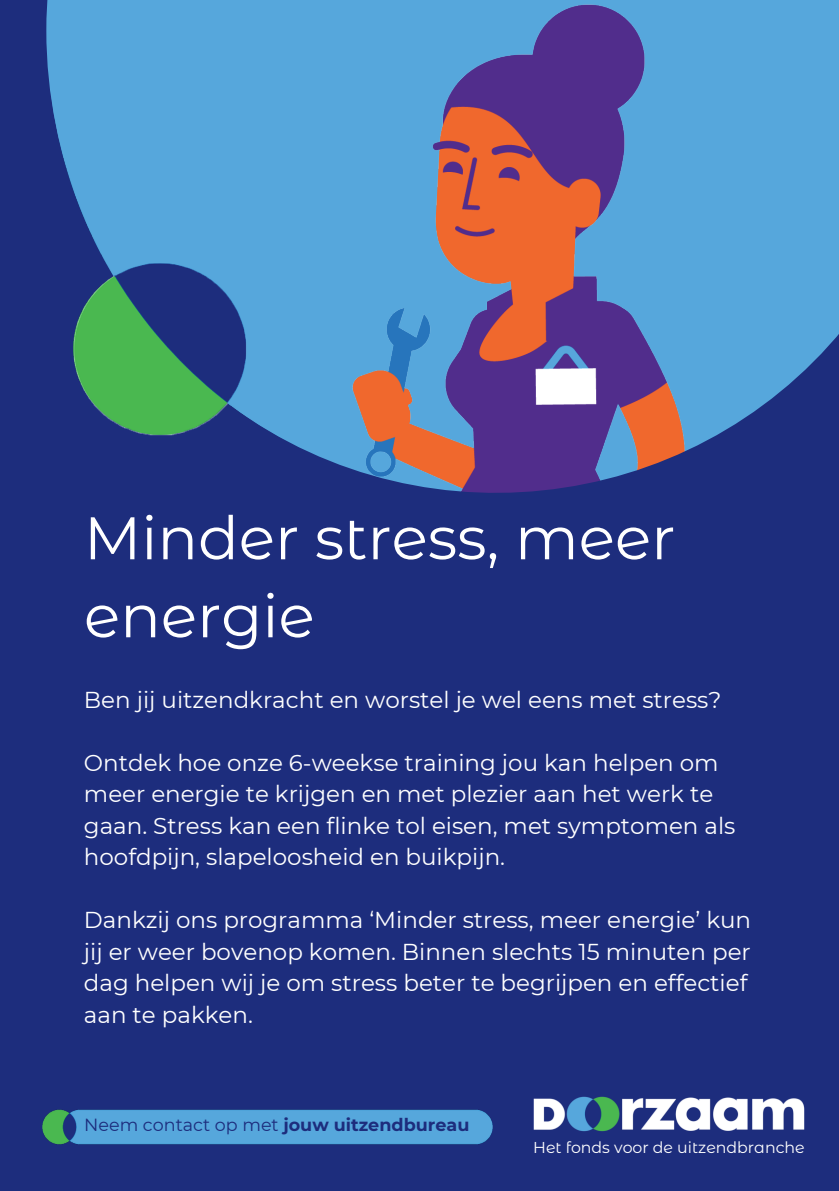
<style>
.page{position:relative;width:839px;height:1191px;background:#fff}
.page>*{position:absolute;margin:0;border:0;box-sizing:border-box;transform-origin:0 0}
.t1{font:60px/78px "Doorzaam Display";color:#fff}
.t2{font:23px/31.6px "Montserrat";color:#fff}
.t3{font:700 17.6px "Montserrat";color:#1d2d7d}
.t4{font:15.8px "Doorzaam Display";color:#fff}
.s1{font-weight:400}
</style>
<div class="page">
<div style="left:0;top:0;width:838px;height:1191px;background:#1d2d7d"></div>
<div style="left:46px;top:0;width:792px;height:499px;background:#56a7dc"></div>
<img style="left:46px;top:197px;width:152px;height:301px">
<img style="left:198px;top:4px;width:447px;height:306px">
<svg style="left:178px;top:310px;width:660px;height:189px"></svg>
<img style="left:42px;top:1109px;width:451px;height:36px">
<img style="left:533px;top:1096px;width:271px;height:36px">
<h1 class="t1" style="left:84px;top:497px;width:592px">Minder stress, meer energie</h1>
<p class="t2" style="left:84px;top:683px;width:639px">Ben jij uitzendkracht en worstel je wel eens met stress?</p>
<p class="t2" style="left:84px;top:746px;width:653px">Ontdek hoe onze 6-weekse training jou kan helpen om meer energie te krijgen en met plezier aan het werk te gaan. Stress kan een flinke tol eisen, met symptomen als hoofdpijn, slapeloosheid en buikpijn.</p>
<p class="t2" style="left:84px;top:904px;width:668px">Dankzij ons programma ‘Minder stress, meer energie’ kun jij er weer bovenop komen. Binnen slechts 15 minuten per dag helpen wij je om stress beter te begrijpen en effectief aan te pakken.</p>
<p class="t3" style="left:84px;top:1112px;width:386px"><span class="s1">Neem contact op met</span> jouw uitzendbureau</p>
<p class="t4" style="left:533px;top:1137px;width:273px">Het fonds voor de uitzendbranche</p>
</div>
